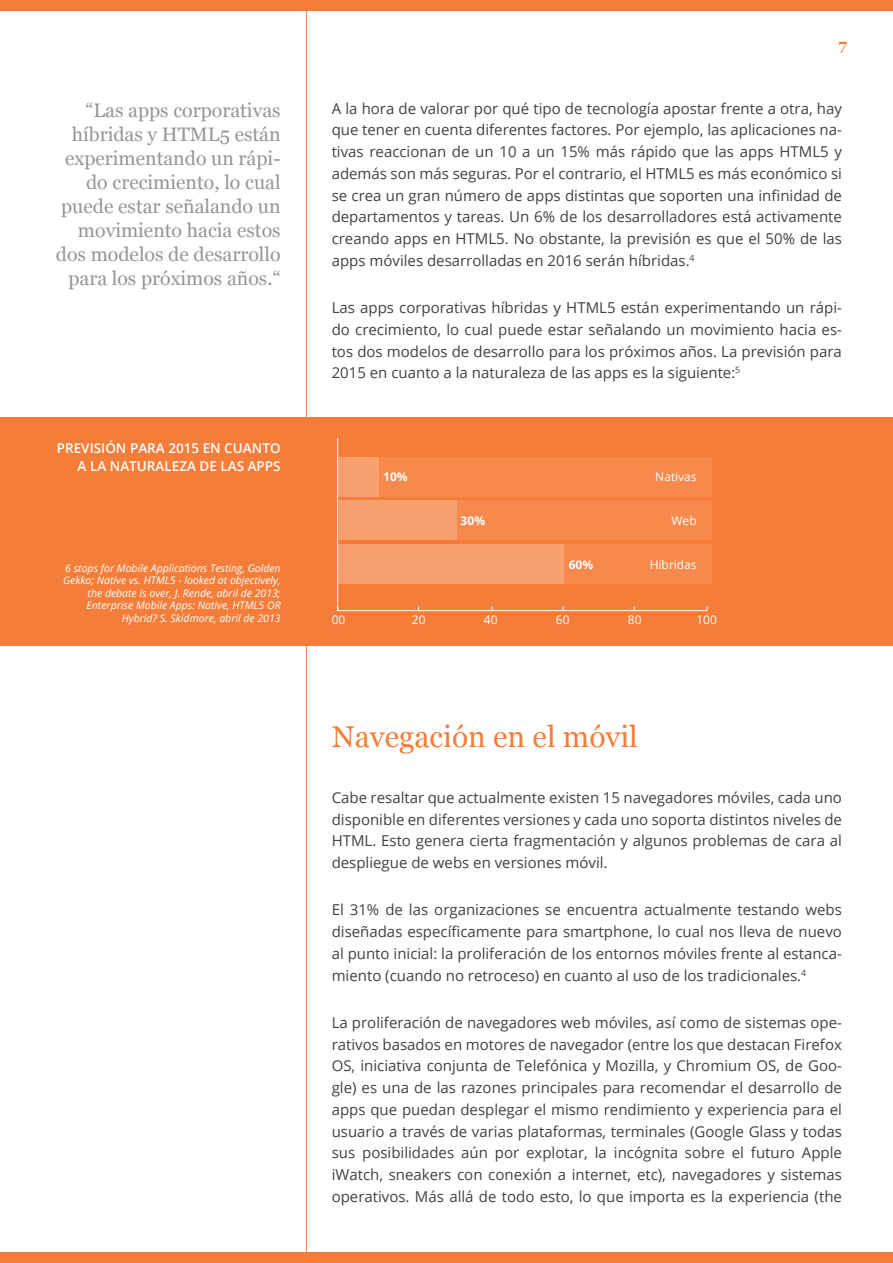
<style>
.page{position:relative;width:893px;height:1263px;background:#fff}
.page>*{position:absolute;margin:0;border:0;box-sizing:border-box;transform-origin:0 0}
.t1{font:30px "Georgia";color:#f47d39}
.t2{font:19.5px/24px "Georgia";color:#939598;text-align:right}
.t3{font:700 15.45px "Georgia";color:#f47d39}
.t4{font:15px/21.8px "Open Sans";color:#414042;text-align:justify}
.t5{font:600 13.5px "Open Sans";color:#fff}
.t6{font:12px "Open Sans";color:#fff}
.t7{font:700 12px "Open Sans";color:#fff}
.t8{font:italic 10.5px/12.6px "Open Sans";color:#fff;text-align:right}
</style>
<div class="page">
<div style="left:0;top:0;width:893px;height:11px;background:#f47d39"></div>
<div style="left:0;top:1252px;width:893px;height:10px;background:#f47d39"></div>
<hr style="left:306px;top:5px;width:1px;height:1246px;background:#f47d39">
<div style="left:0;top:418px;width:893px;height:228px;background:#f47d39"></div>
<hr style="left:338px;top:610px;width:369px;height:1px;background:#fff">
<hr style="left:337px;top:438px;width:1px;height:173px;background:#fff">
<div style="left:339px;top:457px;width:373px;height:39px;background:#f6894b"></div>
<div style="left:339px;top:501px;width:373px;height:39px;background:#f6894b"></div>
<div style="left:339px;top:544px;width:373px;height:39px;background:#f6894b"></div>
<div style="left:339px;top:544px;width:225px;height:39px;background:#f8a16e"></div>
<div style="left:339px;top:501px;width:117px;height:39px;background:#f8a16e"></div>
<div style="left:339px;top:457px;width:40px;height:39px;background:#f8a16e"></div>
<h2 class="t2" style="left:56px;top:97px;width:226px">“Las apps corporativas híbridas y HTML5 están experimentando un rápi&shy;do crecimiento, lo cual puede estar señalando un movimiento hacia estos dos modelos de desarrollo para los próximos años.“</h2>
<p class="t5" style="left:57px;top:438px;width:8px">PREVISI</p>
<p class="t5" style="left:105px;top:438px;width:35px">ÓN PARA</p>
<p class="t5" style="left:168px;top:438px;width:67px">2015 EN CUANTO</p>
<p class="t5" style="left:78px;top:456px;width:42px">ALA NATURALE</p>
<p class="t5" style="left:179px;top:456px;width:50px">ZADE LAS</p>
<p class="t5" style="left:248px;top:456px;width:10px">APPS</p>
<p class="t8" style="left:63px;top:561px;width:219px">6 stops for Mobile Applications Testing, Golden Gekko; Native vs. HTML5 - looked at objectively, the debate is over, J. Rende, abril de 2013; Enterprise Mobile Apps: Native, HTML5 OR Hybrid? S. Skidmore, abril de 2013</p>
<p class="t3" style="left:838px;top:33px;width:10px">7</p>
<p class="t4" style="left:332px;top:97px;width:512px">A la hora de valorar por qué tipo de tecnología apostar frente a otra, hay que tener en cuenta diferentes factores. Por ejemplo, las aplicaciones na&shy;tivas reaccionan de un 10 a un 15% más rápido que las apps HTML5 y además son más seguras. Por el contrario, el HTML5 es más económico si se crea un gran número de apps distintas que soporten una infinidad de departamentos y tareas. Un 6% de los desarrolladores está activamente creando apps en HTML5. No obstante, la previsión es que el 50% de las apps móviles desarrolladas en 2016 serán híbridas.<sup>4</sup></p>
<p class="t4" style="left:332px;top:296px;width:512px">Las apps corporativas híbridas y HTML5 están experimentando un rápi&shy;do crecimiento, lo cual puede estar señalando un movimiento hacia es&shy;tos dos modelos de desarrollo para los próximos años. La previsión para 2015 en cuanto a la naturaleza de las apps es la siguiente:<sup>5</sup></p>
<p class="t7" style="left:383px;top:468px;width:26px">10%</p>
<p class="t7" style="left:461px;top:512px;width:26px">30%</p>
<p class="t7" style="left:569px;top:556px;width:26px">60%</p>
<p class="t6" style="left:655px;top:469px;width:43px">Nativas</p>
<p class="t6" style="left:671px;top:512px;width:27px">Web</p>
<p class="t6" style="left:650px;top:556px;width:48px">Híbridas</p>
<p class="t6" style="left:332px;top:612px;width:15px">00</p>
<p class="t6" style="left:412px;top:612px;width:15px">20</p>
<p class="t6" style="left:484px;top:612px;width:15px">40</p>
<p class="t6" style="left:556px;top:612px;width:15px">60</p>
<p class="t6" style="left:628px;top:612px;width:15px">80</p>
<p class="t6" style="left:696px;top:612px;width:22px">100</p>
<h1 class="t1" style="left:332px;top:715px;width:308px">Navegación en el móvil</h1>
<p class="t4" style="left:332px;top:786px;width:512px">Cabe resaltar que actualmente existen 15 navegadores móviles, cada uno disponible en diferentes versiones y cada uno soporta distintos niveles de HTML. Esto genera cierta fragmentación y algunos problemas de cara al despliegue de webs en versiones móvil.</p>
<p class="t4" style="left:332px;top:899px;width:512px">El 31% de las organizaciones se encuentra actualmente testando webs diseñadas específicamente para smartphone, lo cual nos lleva de nuevo al punto inicial: la proliferación de los entornos móviles frente al estanca&shy;miento (cuando no retroceso) en cuanto al uso de los tradicionales.<sup>4</sup></p>
<p class="t4" style="left:332px;top:1011px;width:512px">La proliferación de navegadores web móviles, así como de sistemas ope&shy;rativos basados en motores de navegador (entre los que destacan Firefox OS, iniciativa conjunta de Telefónica y Mozilla, y Chromium OS, de Goo&shy;gle) es una de las razones principales para recomendar el desarrollo de apps que puedan desplegar el mismo rendimiento y experiencia para el usuario a través de varias plataformas, terminales (Google Glass y todas sus posibilidades aún por explotar, la incógnita sobre el futuro Apple iWatch, sneakers con conexión a internet, etc), navegadores y sistemas operativos. Más allá de todo esto, lo que importa es la experiencia (the</p>
</div>
